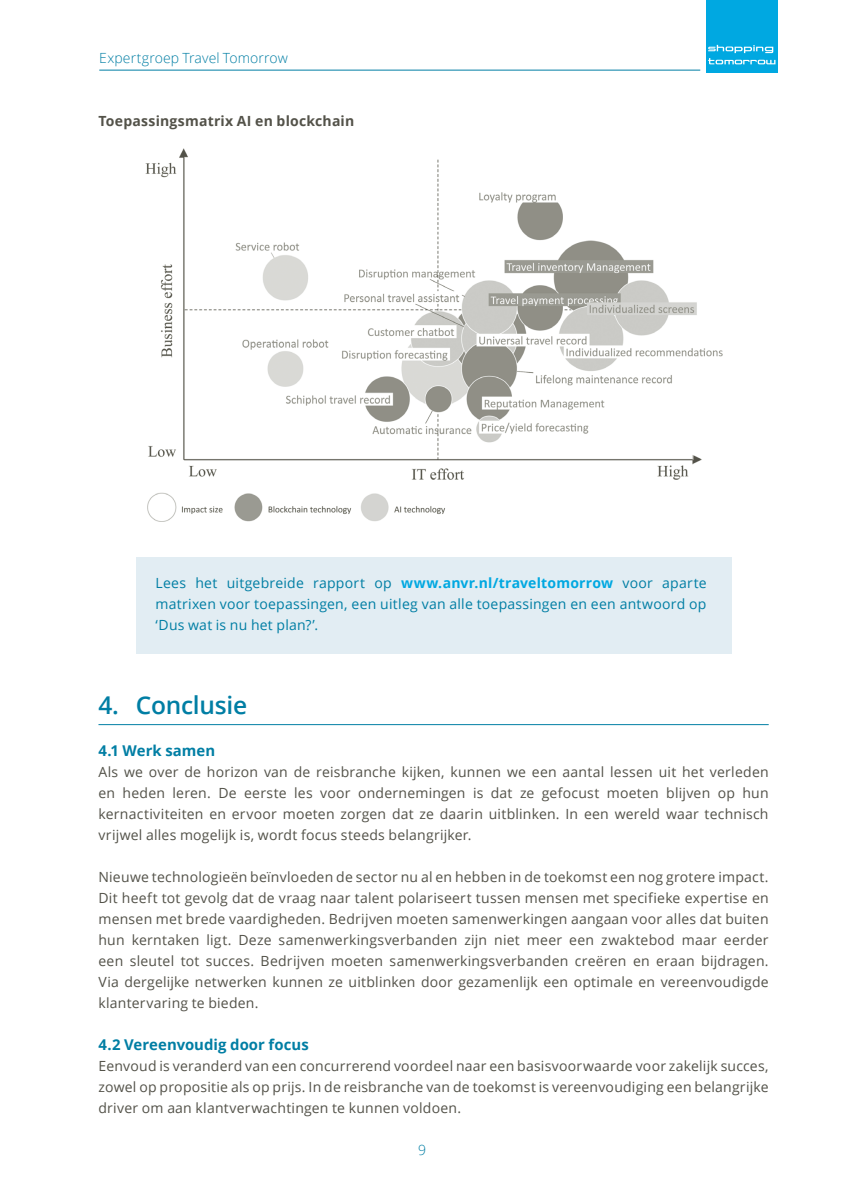
<style>
.page{position:relative;width:844px;height:1191px;background:#fff}
.page>*{position:absolute;margin:0;border:0;box-sizing:border-box;transform-origin:0 0}
.t1{font:600 24.5px "Open Sans";letter-spacing:-.01em;color:#007ea4}
.t2{font:700 14.88px "Open Sans";letter-spacing:.005em;color:#007ea4}
.t3{font:14px/21px "Open Sans";letter-spacing:.015em;color:#535249;text-align:justify}
.t4{font:14px/21px "Open Sans";letter-spacing:.015em;color:#007ea4;text-align:justify}
.t5{font:700 14px "Open Sans";letter-spacing:.015em;color:#535249}
.t6{font:300 14px "Open Sans";letter-spacing:.005em;color:#007ea4}
.s1{font-weight:700;color:#00a8e1}
</style>
<div class="page">
<div style="left:705px;top:0;width:72px;height:72px;background:#00a8e1"></div>
<svg style="left:708px;top:45px;width:67px;height:19px"></svg>
<hr style="left:99px;top:70px;width:601px;height:1px;background:#007ea4">
<hr style="left:98px;top:724px;width:670px;height:1px;background:#007ea4">
<img style="left:145px;top:148px;width:578px;height:374px">
<div style="left:136px;top:557px;width:595px;height:97px;background:#e2edf3"></div>
<p class="t6" style="left:99px;top:48px;width:190px">Expertgroep Travel Tomorrow</p>
<p class="t5" style="left:98px;top:111px;width:257px">Toepassingsmatrix AI en blockchain</p>
<p class="t4" style="left:155px;top:572px;width:552px">Lees het uitgebreide rapport op <span class="s1">www.anvr.nl/traveltomorrow</span> voor aparte matrixen voor toepassingen, een uitleg van alle toepassingen en een antwoord op ‘Dus wat is nu het plan?’.</p>
<h1 class="t1" style="left:98px;top:688px;width:150px">4. Conclusie</h1>
<p class="t2" style="left:98px;top:740px;width:118px">4.1 Werk samen</p>
<p class="t3" style="left:98px;top:761px;width:671px">Als we over de horizon van de reisbranche kijken, kunnen we een aantal lessen uit het verleden en heden leren. De eerste les voor ondernemingen is dat ze gefocust moeten blijven op hun kernactiviteiten en ervoor moeten zorgen dat ze daarin uitblinken. In een wereld waar technisch vrijwel alles mogelijk is, wordt focus steeds belangrijker.</p>
<p class="t3" style="left:98px;top:866px;width:671px">Nieuwe technologieën beïnvloeden de sector nu al en hebben in de toekomst een nog grotere impact.<br>Dit heeft tot gevolg dat de vraag naar talent polariseert tussen mensen met specifieke expertise en mensen met brede vaardigheden. Bedrijven moeten samenwerkingen aangaan voor alles dat buiten hun kerntaken ligt. Deze samenwerkingsverbanden zijn niet meer een zwaktebod maar eerder een sleutel tot succes. Bedrijven moeten samenwerkingsverbanden creëren en eraan bijdragen.<br>Via dergelijke netwerken kunnen ze uitblinken door gezamenlijk een optimale en vereenvoudigde klantervaring te bieden.</p>
<p class="t2" style="left:98px;top:1034px;width:212px">4.2 Vereenvoudig door focus</p>
<p class="t3" style="left:98px;top:1055px;width:671px">Eenvoud is veranderd van een concurrerend voordeel naar een basisvoorwaarde voor zakelijk succes, zowel op propositie als op prijs. In de reisbranche van de toekomst is vereenvoudiging een belangrijke driver om aan klantverwachtingen te kunnen voldoen.</p>
<p class="t6" style="left:418px;top:1140px;width:9px">9</p>
</div>
